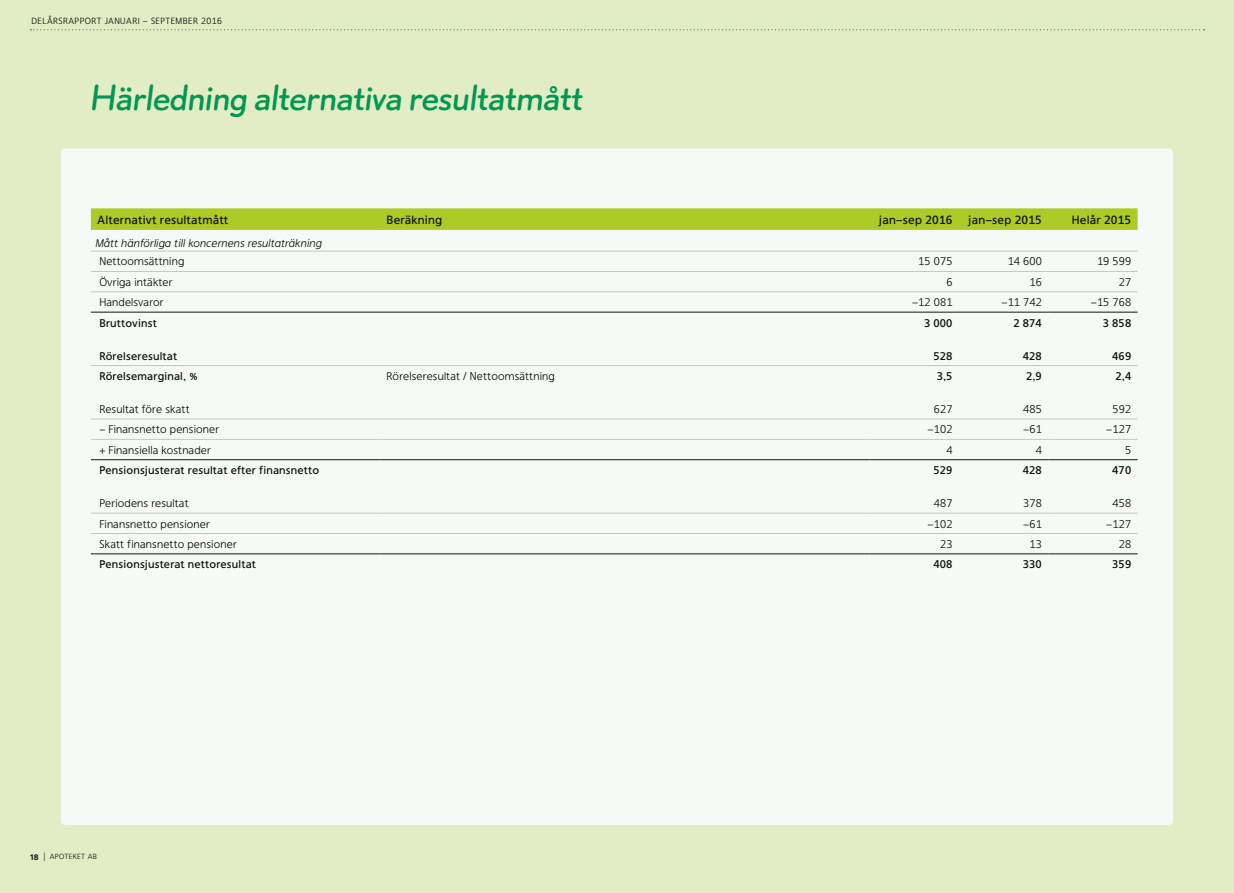
<style>
.page{position:relative;width:1234px;height:893px;background:#fff}
.page>*{position:absolute;margin:0;border:0;box-sizing:border-box;transform-origin:0 0}
.t1{font:36px "Apoprat";color:#009753}
.t2{font:500 12px "Apoteket Sans";letter-spacing:.015em;color:#141412}
.t3{font:11.25px "Apoteket Sans";letter-spacing:.015em;color:#141412}
.t4{font:500 11.25px "Apoteket Sans";letter-spacing:.015em;color:#141412}
.t5{font:italic 11.25px "Apoteket Sans";letter-spacing:.015em;color:#141412}
.t6{font:9px "Apoteket Sans";letter-spacing:.05em;color:#141412}
.t7{font:7.5px "Apoteket Sans";letter-spacing:.05em;color:#141412}
.s1{font-weight:700;font-size:9px}
.s2{font-weight:500}
</style>
<div class="page">
<div style="left:0;top:0;width:1233px;height:893px;background:#e2ecc5"></div>
<svg style="left:30px;top:29px;width:1174px;height:1px"></svg>
<div style="left:629px;top:149px;width:543px;height:676px;background:#f6faf7;border-radius:4px"></div>
<div style="left:61px;top:149px;width:577px;height:676px;background:#f6faf7;border-radius:4px"></div>
<svg style="left:91px;top:208px;width:1046px;height:22px;background:#afca2a"></svg>
<hr style="left:91px;top:251px;width:289px;height:1px;background:#c6c6c6">
<hr style="left:380px;top:251px;width:489px;height:1px;background:#c6c6c6">
<hr style="left:869px;top:251px;width:89px;height:1px;background:#c6c6c6">
<hr style="left:958px;top:251px;width:89px;height:1px;background:#c6c6c6">
<hr style="left:1047px;top:251px;width:90px;height:1px;background:#c6c6c6">
<hr style="left:91px;top:271px;width:289px;height:1px;background:#c6c6c6">
<hr style="left:380px;top:271px;width:489px;height:1px;background:#c6c6c6">
<hr style="left:869px;top:271px;width:89px;height:1px;background:#c6c6c6">
<hr style="left:958px;top:271px;width:89px;height:1px;background:#c6c6c6">
<hr style="left:1047px;top:271px;width:90px;height:1px;background:#c6c6c6">
<hr style="left:91px;top:292px;width:289px;height:1px;background:#c6c6c6">
<hr style="left:380px;top:292px;width:489px;height:1px;background:#c6c6c6">
<hr style="left:869px;top:292px;width:89px;height:1px;background:#c6c6c6">
<hr style="left:958px;top:292px;width:89px;height:1px;background:#c6c6c6">
<hr style="left:1047px;top:292px;width:90px;height:1px;background:#c6c6c6">
<hr style="left:91px;top:419px;width:289px;height:1px;background:#c6c6c6">
<hr style="left:380px;top:419px;width:489px;height:1px;background:#c6c6c6">
<hr style="left:869px;top:419px;width:89px;height:1px;background:#c6c6c6">
<hr style="left:958px;top:419px;width:89px;height:1px;background:#c6c6c6">
<hr style="left:1047px;top:419px;width:90px;height:1px;background:#c6c6c6">
<hr style="left:91px;top:439px;width:289px;height:1px;background:#c6c6c6">
<hr style="left:380px;top:439px;width:489px;height:1px;background:#c6c6c6">
<hr style="left:869px;top:439px;width:89px;height:1px;background:#c6c6c6">
<hr style="left:958px;top:439px;width:89px;height:1px;background:#c6c6c6">
<hr style="left:1047px;top:439px;width:90px;height:1px;background:#c6c6c6">
<hr style="left:91px;top:513px;width:289px;height:1px;background:#c6c6c6">
<hr style="left:380px;top:513px;width:489px;height:1px;background:#c6c6c6">
<hr style="left:869px;top:513px;width:89px;height:1px;background:#c6c6c6">
<hr style="left:958px;top:513px;width:89px;height:1px;background:#c6c6c6">
<hr style="left:1047px;top:513px;width:90px;height:1px;background:#c6c6c6">
<hr style="left:91px;top:533px;width:289px;height:1px;background:#c6c6c6">
<hr style="left:380px;top:533px;width:489px;height:1px;background:#c6c6c6">
<hr style="left:869px;top:533px;width:89px;height:1px;background:#c6c6c6">
<hr style="left:958px;top:533px;width:89px;height:1px;background:#c6c6c6">
<hr style="left:1047px;top:533px;width:90px;height:1px;background:#c6c6c6">
<hr style="left:91px;top:365px;width:289px;height:1px;background:#c6c6c6">
<hr style="left:380px;top:365px;width:489px;height:1px;background:#c6c6c6">
<hr style="left:869px;top:365px;width:89px;height:1px;background:#c6c6c6">
<hr style="left:958px;top:365px;width:89px;height:1px;background:#c6c6c6">
<hr style="left:1047px;top:365px;width:90px;height:1px;background:#c6c6c6">
<hr style="left:91px;top:312px;width:289px;height:1px;background:#141412">
<hr style="left:380px;top:312px;width:489px;height:1px;background:#141412">
<hr style="left:869px;top:312px;width:89px;height:1px;background:#141412">
<hr style="left:958px;top:312px;width:89px;height:1px;background:#141412">
<hr style="left:1047px;top:312px;width:90px;height:1px;background:#141412">
<hr style="left:91px;top:459px;width:289px;height:1px;background:#141412">
<hr style="left:380px;top:459px;width:489px;height:1px;background:#141412">
<hr style="left:869px;top:459px;width:89px;height:1px;background:#141412">
<hr style="left:958px;top:459px;width:89px;height:1px;background:#141412">
<hr style="left:1047px;top:459px;width:90px;height:1px;background:#141412">
<hr style="left:91px;top:554px;width:289px;height:1px;background:#141412">
<hr style="left:380px;top:554px;width:489px;height:1px;background:#141412">
<hr style="left:869px;top:554px;width:89px;height:1px;background:#141412">
<hr style="left:958px;top:554px;width:89px;height:1px;background:#141412">
<hr style="left:1047px;top:554px;width:90px;height:1px;background:#141412">
<p class="t6" style="left:31px;top:15px;width:126px">DELÅRSRAPPORT JANUARI – septe</p>
<p class="t6" style="left:175px;top:15px;width:48px">mber 2016</p>
<h1 class="t1" style="left:89px;top:76px;width:494px">Härledning alternativa resultatmått</h1>
<p class="t2" style="left:97px;top:212px;width:133px">Alternativt resultatmått</p>
<p class="t2" style="left:386px;top:212px;width:57px">Beräkning</p>
<p class="t2" style="left:878px;top:212px;width:75px">jan–sep 2016</p>
<p class="t2" style="left:967px;top:212px;width:75px">jan–sep 2015</p>
<p class="t2" style="left:1071px;top:212px;width:61px">Helår 2015</p>
<p class="t5" style="left:95px;top:236px;width:228px">Mått hänförliga till koncernens resultaträkning</p>
<p class="t3" style="left:99px;top:255px;width:86px">Nettoomsättning</p>
<p class="t3" style="left:918px;top:255px;width:36px">15 075</p>
<p class="t3" style="left:1007px;top:255px;width:36px">14 600</p>
<p class="t3" style="left:1096px;top:255px;width:36px">19 599</p>
<p class="t3" style="left:99px;top:275px;width:75px">Övriga intäkter</p>
<p class="t3" style="left:946px;top:275px;width:8px">6</p>
<p class="t3" style="left:1029px;top:275px;width:14px">16</p>
<p class="t3" style="left:1118px;top:275px;width:14px">27</p>
<p class="t3" style="left:99px;top:296px;width:66px">Handelsvaror</p>
<p class="t3" style="left:911px;top:296px;width:42px">–12 081</p>
<p class="t3" style="left:1001px;top:296px;width:42px">–11 742</p>
<p class="t3" style="left:1090px;top:296px;width:42px">–15 768</p>
<p class="t4" style="left:99px;top:316px;width:59px">Bruttovinst</p>
<p class="t4" style="left:923px;top:316px;width:30px">3 000</p>
<p class="t4" style="left:1013px;top:316px;width:30px">2 874</p>
<p class="t4" style="left:1102px;top:316px;width:30px">3 858</p>
<p class="t4" style="left:99px;top:349px;width:79px">Rörelseresultat</p>
<p class="t4" style="left:933px;top:349px;width:21px">528</p>
<p class="t4" style="left:1022px;top:349px;width:21px">428</p>
<p class="t4" style="left:1111px;top:349px;width:21px">469</p>
<p class="t4" style="left:99px;top:369px;width:100px">Rörelsemarginal, %</p>
<p class="t3" style="left:386px;top:369px;width:170px">Rörelseresultat / Nettoomsättning</p>
<p class="t4" style="left:936px;top:369px;width:17px">3,5</p>
<p class="t4" style="left:1025px;top:369px;width:17px">2,9</p>
<p class="t4" style="left:1115px;top:369px;width:17px">2,4</p>
<p class="t3" style="left:99px;top:403px;width:92px">Resultat före skatt</p>
<p class="t3" style="left:933px;top:403px;width:20px">627</p>
<p class="t3" style="left:1022px;top:403px;width:20px">485</p>
<p class="t3" style="left:1112px;top:403px;width:20px">592</p>
<p class="t3" style="left:99px;top:423px;width:121px">– Finansnetto pensioner</p>
<p class="t3" style="left:927px;top:423px;width:26px">–102</p>
<p class="t3" style="left:1022px;top:423px;width:20px">–61</p>
<p class="t3" style="left:1105px;top:423px;width:26px">–127</p>
<p class="t3" style="left:99px;top:443px;width:113px">+ Finansiella kostnader</p>
<p class="t3" style="left:946px;top:443px;width:8px">4</p>
<p class="t3" style="left:1035px;top:443px;width:8px">4</p>
<p class="t3" style="left:1124px;top:443px;width:8px">5</p>
<p class="t4" style="left:99px;top:463px;width:221px">Pensionsjusterat resultat efter finansnetto</p>
<p class="t4" style="left:933px;top:463px;width:21px">529</p>
<p class="t4" style="left:1022px;top:463px;width:21px">428</p>
<p class="t4" style="left:1111px;top:463px;width:21px">470</p>
<p class="t3" style="left:99px;top:497px;width:91px">Periodens resultat</p>
<p class="t3" style="left:933px;top:497px;width:20px">487</p>
<p class="t3" style="left:1022px;top:497px;width:20px">378</p>
<p class="t3" style="left:1112px;top:497px;width:20px">458</p>
<p class="t3" style="left:99px;top:517px;width:112px">Finansnetto pensioner</p>
<p class="t3" style="left:927px;top:517px;width:26px">–102</p>
<p class="t3" style="left:1022px;top:517px;width:20px">–61</p>
<p class="t3" style="left:1105px;top:517px;width:26px">–127</p>
<p class="t3" style="left:99px;top:537px;width:139px">Skatt finansnetto pensioner</p>
<p class="t3" style="left:939px;top:537px;width:14px">23</p>
<p class="t3" style="left:1029px;top:537px;width:14px">13</p>
<p class="t3" style="left:1118px;top:537px;width:14px">28</p>
<p class="t4" style="left:99px;top:557px;width:158px">Pensionsjusterat nettoresultat</p>
<p class="t4" style="left:933px;top:557px;width:21px">408</p>
<p class="t4" style="left:1022px;top:557px;width:21px">330</p>
<p class="t4" style="left:1111px;top:557px;width:21px">359</p>
<p class="t7" style="left:30px;top:852px;width:68px"><span class="s1">18</span> <span class="s2">|</span> Apoteket AB</p>
</div>
